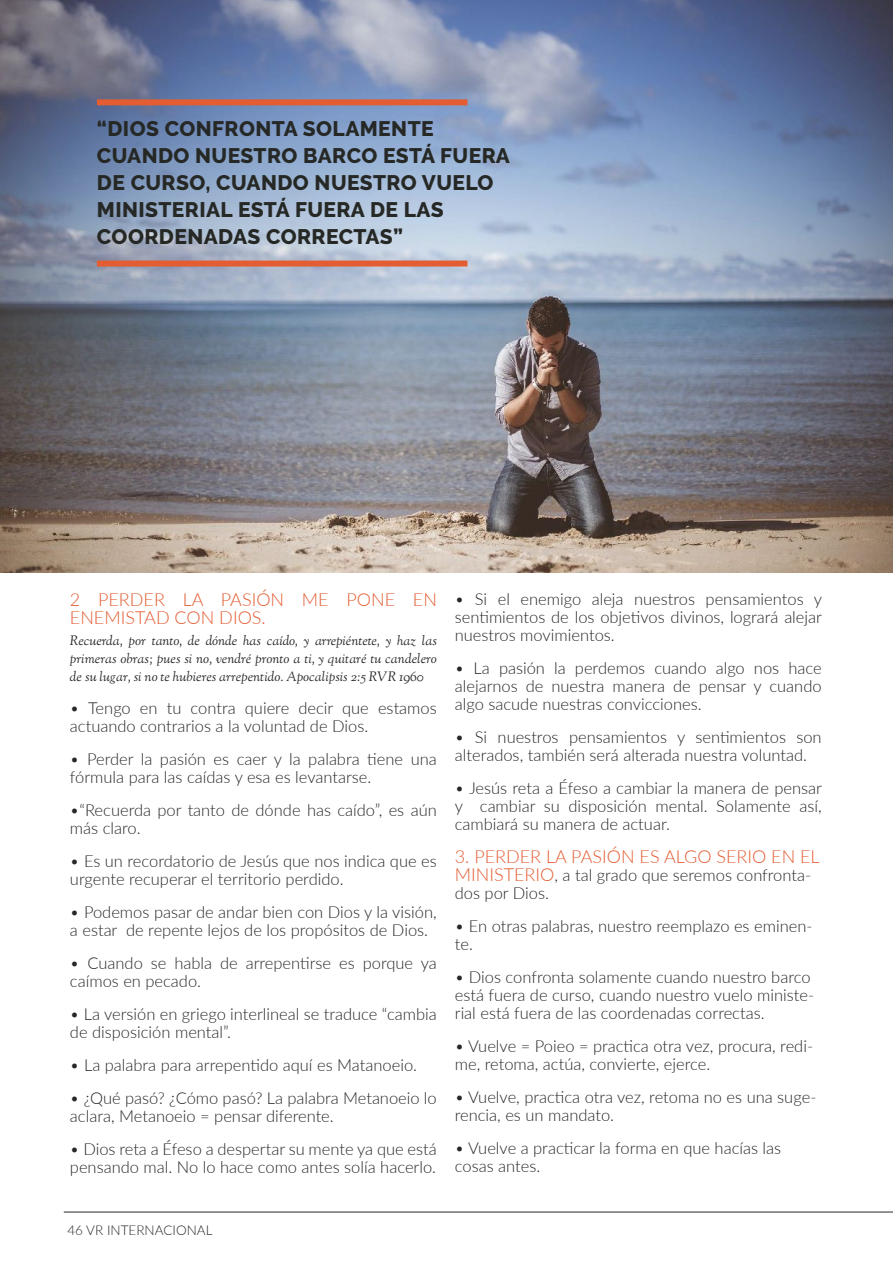
<style>
.page{position:relative;width:893px;height:1263px;background:#fff}
.page>*{position:absolute;margin:0;border:0;box-sizing:border-box;transform-origin:0 0}
.Subhead_-_Align_Righ{font:800 21px/27px "Raleway";letter-spacing:.02em;color:#262825}
.Body_Text_-_Align_Le{font:300 18px/18px "Lato";color:#e45c32}
.Body_Text_-_Align_Le-2{font:300 16.5px/18px "Lato";color:#262825}
.Body_Text_-_Align_Le-3{font:italic 13.5px/18px "OFL Goudy St M";color:#262825;text-align:justify}
.t1{font:300 13.5px "Lato";color:#262825}
.s1{font-size:18px;color:#e45c32}
</style>
<div class="page">
<img style="left:0;top:0;width:893px;height:572px">
<hr style="left:64px;top:1212px;width:829px;height:1px;background:#262825">
<div style="left:97px;top:261px;width:370px;height:6px;background:#e45c32"></div>
<div style="left:97px;top:99px;width:370px;height:6px;background:#e45c32"></div>
<p class="Subhead_-_Align_Righ" style="left:97px;top:115px;width:415px">“DIOS CONFRONTA SOLAMENTE<br>CUANDO NUESTRO BARCO ESTÁ FUERA<br>DE CURSO, CUANDO NUESTRO VUELO<br>MINISTERIAL ESTÁ FUERA DE LAS<br>COORDENADAS CORRECTAS”</p>
<p class="Body_Text_-_Align_Le" style="left:70px;top:590px;width:368px">2 PERDER LA PASIÓN ME PONE EN<br>ENEMISTAD CON DIOS.</p>
<p class="Body_Text_-_Align_Le-3" style="left:70px;top:633px;width:368px">Recuerda, por tanto, de dónde has caído, y arrepiéntete, y haz las primeras obras; pues si no, vendré pronto a ti, y quitaré tu candelero de su lugar, si no te hubieres arrepentido. Apocalipsis 2:5 RVR 1960</p>
<p class="Body_Text_-_Align_Le-2" style="left:70px;top:699px;width:368px">• Tengo en tu contra quiere decir que estamos actuando contrarios a la voluntad de Dios.</p>
<p class="Body_Text_-_Align_Le-2" style="left:70px;top:750px;width:368px">• Perder la pasión es caer y la palabra tiene una fórmula para las caídas y esa es levantarse.</p>
<p class="Body_Text_-_Align_Le-2" style="left:70px;top:801px;width:368px">•“Recuerda por tanto de dónde has caído”, es aún más claro.</p>
<p class="Body_Text_-_Align_Le-2" style="left:70px;top:852px;width:368px">• Es un recordatorio de Jesús que nos indica que es urgente recuperar el territorio perdido.</p>
<p class="Body_Text_-_Align_Le-2" style="left:70px;top:903px;width:368px">• Podemos pasar de andar bien con Dios y la visión, a estar de repente lejos de los propósitos de Dios.</p>
<p class="Body_Text_-_Align_Le-2" style="left:70px;top:954px;width:368px">• Cuando se habla de arrepentirse es porque ya caímos en pecado.</p>
<p class="Body_Text_-_Align_Le-2" style="left:70px;top:1005px;width:368px">• La versión en griego interlineal se traduce “cambia de disposición mental”.</p>
<p class="Body_Text_-_Align_Le-2" style="left:70px;top:1056px;width:349px">• La palabra para arrepentido aquí es Matanoeio.</p>
<p class="Body_Text_-_Align_Le-2" style="left:70px;top:1089px;width:368px">• ¿Qué pasó? ¿Cómo pasó? La palabra Metanoeio lo aclara, Metanoeio = pensar diferente.</p>
<p class="Body_Text_-_Align_Le-2" style="left:70px;top:1140px;width:368px">• Dios reta a Éfeso a despertar su mente ya que está pensando mal. No lo hace como antes solía hacerlo.</p>
<p class="Body_Text_-_Align_Le-2" style="left:455px;top:590px;width:369px;text-align:justify">• Si el enemigo aleja nuestros pensamientos y sentimientos de los objetivos divinos, logrará alejar nuestros movimientos.</p>
<p class="Body_Text_-_Align_Le-2" style="left:455px;top:659px;width:368px;text-align:justify">• La pasión la perdemos cuando algo nos hace alejarnos de nuestra manera de pensar y cuando algo sacude nuestras convicciones.</p>
<p class="Body_Text_-_Align_Le-2" style="left:455px;top:728px;width:368px">• Si nuestros pensamientos y sentimientos son alterados, también será alterada nuestra voluntad.</p>
<p class="Body_Text_-_Align_Le-2" style="left:455px;top:779px;width:369px;text-align:justify">• Jesús reta a Éfeso a cambiar la manera de pensar y cambiar su disposición mental. Solamente así, cambiará su manera de actuar.</p>
<p class="Body_Text_-_Align_Le" style="left:455px;top:847px;width:366px">3. PERDER LA PASIÓN ES ALGO SERIO EN EL</p>
<p class="Body_Text_-_Align_Le-2" style="left:455px;top:866px;width:358px"><span class="s1">MINISTERIO</span>, a tal grado que seremos confronta&shy;dos por Dios.</p>
<p class="Body_Text_-_Align_Le-2" style="left:455px;top:917px;width:359px">• En otras palabras, nuestro reemplazo es eminen&shy;te.</p>
<p class="Body_Text_-_Align_Le-2" style="left:455px;top:968px;width:361px">• Dios confronta solamente cuando nuestro barco está fuera de curso, cuando nuestro vuelo ministe&shy;rial está fuera de las coordenadas correctas.</p>
<p class="Body_Text_-_Align_Le-2" style="left:455px;top:1037px;width:360px">• Vuelve = Poieo = practica otra vez, procura, redi&shy;me, retoma, actúa, convierte, ejerce.</p>
<p class="Body_Text_-_Align_Le-2" style="left:455px;top:1088px;width:363px">• Vuelve, practica otra vez, retoma no es una suge&shy;rencia, es un mandato.</p>
<p class="Body_Text_-_Align_Le-2" style="left:455px;top:1139px;width:328px">• Vuelve a practicar la forma en que hacías las cosas antes.</p>
<p class="t1" style="left:67px;top:1220px;width:147px">46 VR INTERNACIONAL</p>
</div>
